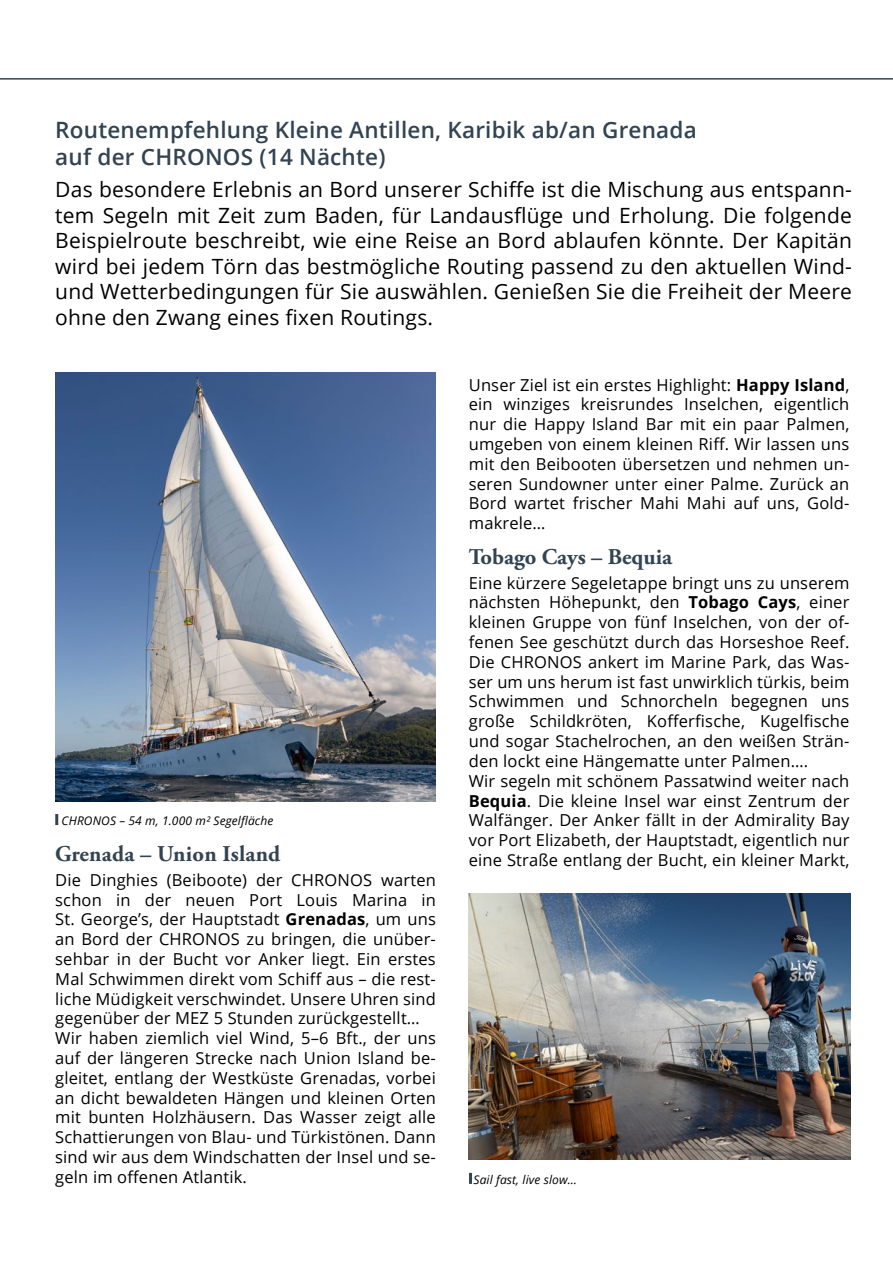
<style>
.page{position:relative;width:893px;height:1263px;background:#fff}
.page>*{position:absolute;margin:0;border:0;box-sizing:border-box;transform-origin:0 0}
.t1{font:600 22.5px/27px "Open Sans";letter-spacing:.01em;color:#324352}
.t2{font:700 22.5px "Adobe Garamond Pro";color:#324352}
.t3{font:21px/25.5px "Open Sans";letter-spacing:.01em;color:#000;text-align:justify}
.t4{font:16.5px/19.8px "Open Sans";letter-spacing:.01em;color:#000}
.t5{font:italic 12px "Open Sans";letter-spacing:.01em;color:#000}
.s1{font-weight:700}
</style>
<div class="page">
<hr style="left:0;top:78px;width:893px;height:2px;background:#324352">
<img style="left:469px;top:893px;width:381px;height:267px">
<img style="left:55px;top:372px;width:381px;height:429px">
<svg style="left:469px;top:1173px;width:3px;height:11px"></svg>
<svg style="left:55px;top:814px;width:3px;height:11px"></svg>
<h1 class="t1" style="left:55px;top:116px;width:643px">Routenempfehlung Kleine Antillen, Karibik ab/an Grenada auf der CHRONOS (14 Nächte)</h1>
<p class="t3" style="left:55px;top:176px;width:798px">Das besondere Erlebnis an Bord unserer Schiffe ist die Mischung aus entspann&shy;tem Segeln mit Zeit zum Baden, für Landausflüge und Erholung. Die folgende Beispielroute beschreibt, wie eine Reise an Bord ablaufen könnte. Der Kapitän wird bei jedem Törn das bestmögliche Routing passend zu den aktuellen Wind&shy;und Wetterbedingungen für Sie auswählen. Genießen Sie die Freiheit der Meere ohne den Zwang eines fixen Routings.</p>
<p class="t5" style="left:62px;top:812px;width:213px">CHRONOS – 54 m, 1.000 m² Segelfläche</p>
<h1 class="t2" style="left:55px;top:841px;width:227px">Grenada – Union Island</h1>
<p class="t4" style="left:55px;top:869px;width:382px">Die Dinghies (Beiboote) der CHRONOS warten schon in der neuen Port Louis Marina in St. George’s, der Hauptstadt <span class="s1">Grenadas</span>, um uns an Bord der CHRONOS zu bringen, die unüber&shy;sehbar in der Bucht vor Anker liegt. Ein erstes Mal Schwimmen direkt vom Schiff aus – die rest&shy;liche Müdigkeit verschwindet. Unsere Uhren sind gegenüber der MEZ 5 Stunden zurückgestellt… Wir haben ziemlich viel Wind, 5–6 Bft., der uns auf der längeren Strecke nach Union Island be&shy;gleitet, entlang der Westküste Grenadas, vorbei an dicht bewaldeten Hängen und kleinen Orten mit bunten Holzhäusern. Das Wasser zeigt alle Schattierungen von Blau- und Türkistönen. Dann sind wir aus dem Windschatten der Insel und se&shy;geln im offenen Atlantik.</p>
<p class="t4" style="left:469px;top:374px;width:382px;text-align:justify">Unser Ziel ist ein erstes Highlight: <span class="s1">Happy Island</span>, ein winziges kreisrundes Inselchen, eigentlich nur die Happy Island Bar mit ein paar Palmen, umgeben von einem kleinen Riff. Wir lassen uns mit den Beibooten übersetzen und nehmen un&shy;seren Sundowner unter einer Palme. Zurück an Bord wartet frischer Mahi Mahi auf uns, Gold&shy;makrele…</p>
<h1 class="t2" style="left:469px;top:544px;width:205px">Tobago Cays – Bequia</h1>
<p class="t4" style="left:469px;top:572px;width:382px">Eine kürzere Segeletappe bringt uns zu unserem nächsten Höhepunkt, den <span class="s1">Tobago Cays</span>, einer kleinen Gruppe von fünf Inselchen, von der of&shy;fenen See geschützt durch das Horseshoe Reef.<br>Die CHRONOS ankert im Marine Park, das Was&shy;ser um uns herum ist fast unwirklich türkis, beim Schwimmen und Schnorcheln begegnen uns große Schildkröten, Kofferfische, Kugelfische und sogar Stachelrochen, an den weißen Strän&shy;den lockt eine Hängematte unter Palmen….<br>Wir segeln mit schönem Passatwind weiter nach <span class="s1">Bequia</span>. Die kleine Insel war einst Zentrum der Walfänger. Der Anker fällt in der Admirality Bay vor Port Elizabeth, der Hauptstadt, eigentlich nur eine Straße entlang der Bucht, ein kleiner Markt,</p>
<p class="t5" style="left:474px;top:1171px;width:105px">Sail fast, live slow…</p>
</div>
